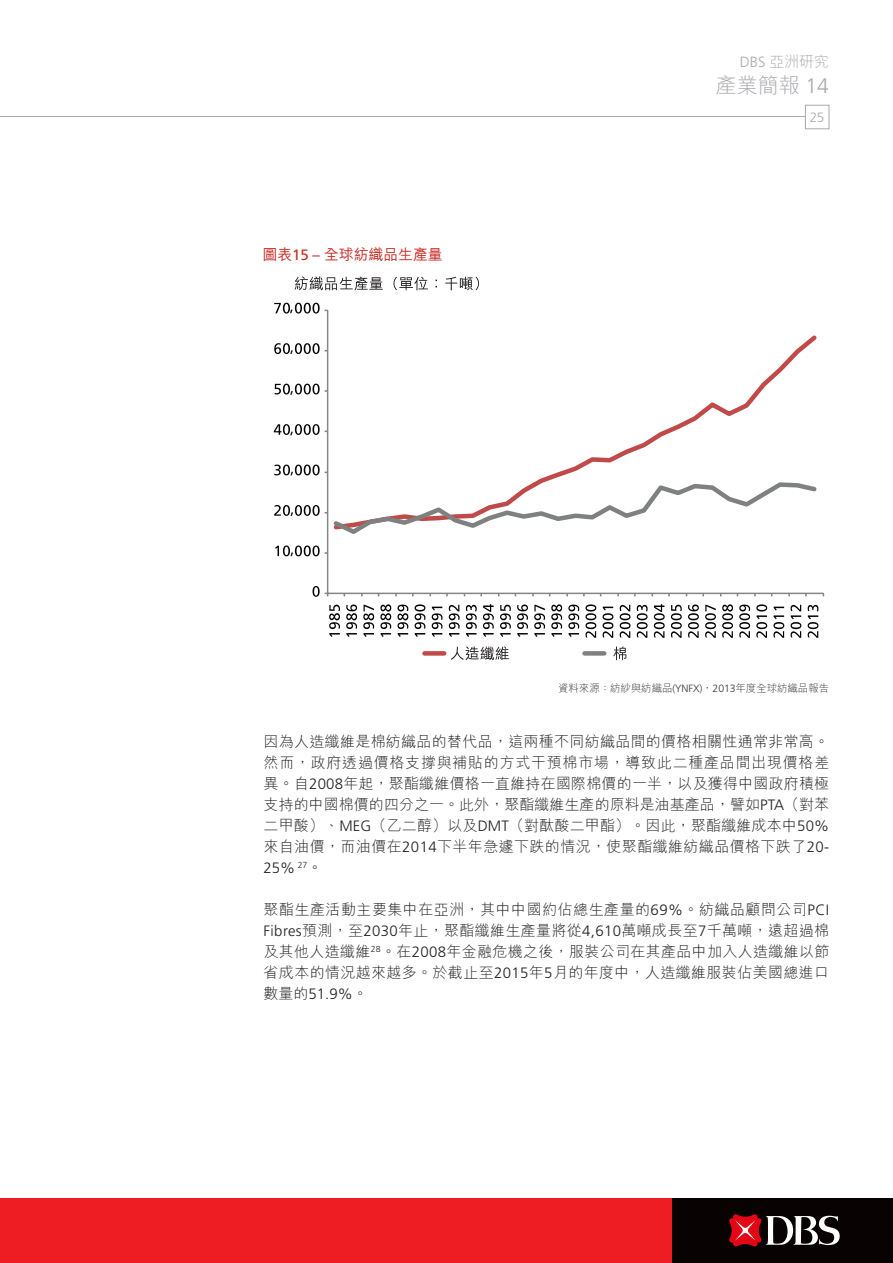
<style>
.page{position:relative;width:893px;height:1263px;background:#fff}
.page>*{position:absolute;margin:0;border:0;box-sizing:border-box;transform-origin:0 0}
.t1{font:300 21px "M Hei HK";color:#a8a9ad}
.t2{font:300 15px/21px "M Hei HK";letter-spacing:.025em;color:#231f20;text-align:justify}
.t3{font:300 15px "Frutiger LT Pro";color:#231f20}
.t4{font:500 15px "M Hei HK";letter-spacing:-.01em;color:#c72a22}
.t5{font:300 14.85px "M Hei HK";color:#a8a9ad}
.t6{font:300 13.5px "Frutiger LT Pro";color:#a8a9ad}
.t7{font:300 10.5px "M Hei HK";letter-spacing:-.01em;color:#363536}
.s1{font-family:"Frutiger LT Pro";font-weight:400}
.s2{font-family:"Frutiger LT Pro"}
.s3{font-family:"M Hei HK"}
</style>
<div class="page">
<div style="left:0;top:1198px;width:893px;height:65px;background:#ee1d23"></div>
<div style="left:672px;top:1198px;width:221px;height:65px;background:#080302"></div>
<svg style="left:729px;top:1214px;width:111px;height:33px"></svg>
<hr style="left:0;top:117px;width:808px;height:1px;background:#a8a9ad">
<div style="left:805px;top:105px;width:24px;height:24px;background:#fff;border:1px solid #a8a9ad"></div>
<hr style="left:327px;top:310px;width:1px;height:283px;background:#868687">
<hr style="left:328px;top:593px;width:495px;height:1px;background:#868687">
<svg style="left:577px;top:335px;width:240px;height:130px"></svg>
<svg style="left:312px;top:586px;width:16px;height:11px"></svg>
<svg style="left:329px;top:605px;width:11px;height:32px"></svg>
<svg style="left:346px;top:604px;width:11px;height:33px"></svg>
<svg style="left:363px;top:605px;width:11px;height:32px"></svg>
<svg style="left:380px;top:604px;width:11px;height:33px"></svg>
<svg style="left:397px;top:605px;width:11px;height:32px"></svg>
<svg style="left:415px;top:604px;width:10px;height:33px"></svg>
<svg style="left:432px;top:607px;width:10px;height:30px"></svg>
<svg style="left:449px;top:605px;width:11px;height:32px"></svg>
<svg style="left:466px;top:605px;width:11px;height:32px"></svg>
<svg style="left:483px;top:604px;width:11px;height:33px"></svg>
<svg style="left:500px;top:605px;width:11px;height:32px"></svg>
<svg style="left:517px;top:604px;width:11px;height:33px"></svg>
<svg style="left:534px;top:605px;width:11px;height:32px"></svg>
<svg style="left:551px;top:604px;width:11px;height:33px"></svg>
<svg style="left:568px;top:605px;width:11px;height:32px"></svg>
<svg style="left:585px;top:604px;width:11px;height:34px"></svg>
<svg style="left:603px;top:607px;width:10px;height:31px"></svg>
<svg style="left:620px;top:605px;width:10px;height:33px"></svg>
<svg style="left:637px;top:605px;width:11px;height:33px"></svg>
<svg style="left:654px;top:604px;width:11px;height:34px"></svg>
<svg style="left:671px;top:605px;width:11px;height:33px"></svg>
<svg style="left:688px;top:604px;width:11px;height:34px"></svg>
<svg style="left:705px;top:605px;width:11px;height:33px"></svg>
<svg style="left:722px;top:604px;width:11px;height:34px"></svg>
<svg style="left:739px;top:605px;width:11px;height:33px"></svg>
<svg style="left:756px;top:604px;width:11px;height:34px"></svg>
<svg style="left:773px;top:607px;width:11px;height:31px"></svg>
<svg style="left:791px;top:605px;width:10px;height:33px"></svg>
<svg style="left:808px;top:605px;width:10px;height:33px"></svg>
<div style="left:424px;top:651px;width:20px;height:5px;background:#bf4a49"></div>
<div style="left:584px;top:651px;width:20px;height:5px;background:#7f8080"></div>
<svg style="left:274px;top:303px;width:54px;height:11px"></svg>
<svg style="left:274px;top:343px;width:53px;height:11px"></svg>
<svg style="left:275px;top:384px;width:52px;height:11px"></svg>
<svg style="left:274px;top:424px;width:53px;height:11px"></svg>
<svg style="left:274px;top:465px;width:543px;height:72px"></svg>
<svg style="left:275px;top:545px;width:52px;height:11px"></svg>
<svg style="left:451px;top:646px;width:58px;height:14px"></svg>
<svg style="left:613px;top:646px;width:13px;height:14px"></svg>
<svg style="left:294px;top:276px;width:186px;height:14px"></svg>
<p class="t4" style="left:263px;top:243px;width:182px">圖表<span class="s1">15 –</span> 全球紡織品生產量</p>
<p class="t5" style="left:740px;top:51px;width:91px"><span class="s2">DBS</span> 亞洲研究</p>
<h1 class="t1" style="left:716px;top:71px;width:115px">產業簡報 <span class="s2">14</span></h1>
<p class="t6" style="left:810px;top:109px;width:16px">25</p>
<p class="t7" style="left:558px;top:681px;width:273px">資料來源：紡紗與紡織品<span class="s2">(YNFX)</span>，<span class="s2">2013</span>年度全球紡織品報告</p>
<p class="t2" style="left:264px;top:730px;width:567px">因為人造纖維是棉紡織品的替代品，這兩種不同紡織品間的價格相關性通常非常高。然而，政府透過價格支撐與補貼的方式干預棉市場，導致此二種產品間出現價格差異。自<span class="s2">2008</span>年起，聚酯纖維價格一直維持在國際棉價的一半，以及獲得中國政府積極支持的中國棉價的四分之一。此外，聚酯纖維生產的原料是油基產品，譬如<span class="s2">PTA</span>（對苯二甲酸）、<span class="s2">MEG</span>（乙二醇）以及<span class="s2">DMT</span>（對酞酸二甲酯）。因此，聚酯纖維成本中<span class="s2">50%</span>來自油價，而油價在<span class="s2">2014</span>下半年急遽下跌的情況，使聚酯纖維紡織品價格下跌了<span class="s2">20-</span></p>
<p class="t3" style="left:264px;top:859px;width:60px">25% <sup>27</sup><span class="s3">。</span></p>
<p class="t2" style="left:264px;top:898px;width:567px">聚酯生產活動主要集中在亞洲，其中中國約佔總生產量的<span class="s2">69%</span>。紡織品顧問公司<span class="s2">PCI Fibres</span>預測，至<span class="s2">2030</span>年止，聚酯纖維生產量將從<span class="s2">4,610</span>萬噸成長至<span class="s2">7</span>千萬噸，遠超過棉及其他人造纖維<sup>28</sup>。在<span class="s2">2008</span>年金融危機之後，服裝公司在其產品中加入人造纖維以節省成本的情況越來越多。於截止至<span class="s2">2015</span>年<span class="s2">5</span>月的年度中，人造纖維服裝佔美國總進口</p>
<p class="t3" style="left:264px;top:985px;width:106px"><span class="s3">數量的</span>51.9%<span class="s3">。</span></p>
</div>
